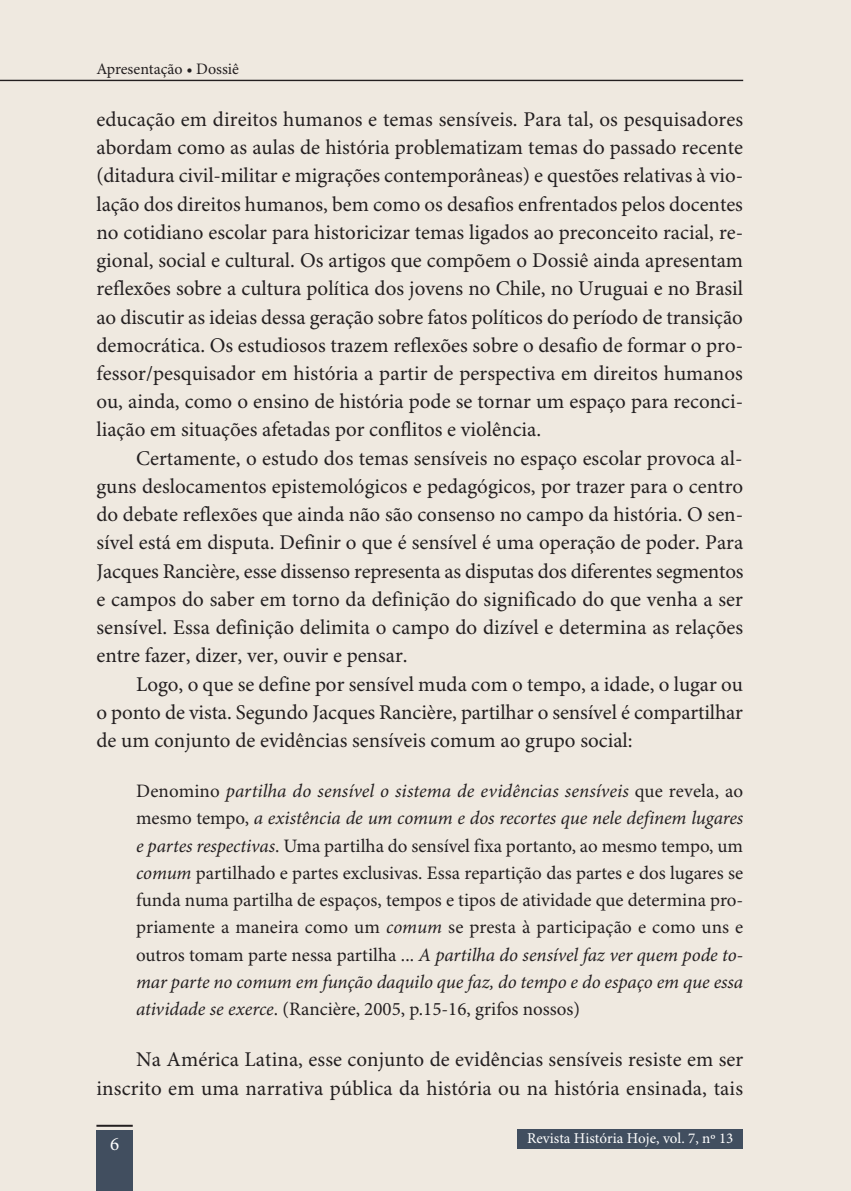
<style>
.page{position:relative;width:851px;height:1191px;background:#fff}
.page>*{position:absolute;margin:0;border:0;box-sizing:border-box;transform-origin:0 0}
.t1{font:21px/28.2px "Minion Pro";letter-spacing:.005em;color:#231f20;text-align:justify}
.t2{font:19px/27.2px "Minion Pro";color:#231f20;text-align:justify}
.t3{font:19px "Minion Pro";color:#fff}
.t4{font:16px "Minion Pro";color:#231f20}
.t5{font:15px "Minion Pro";color:#fff}
.s1{font-style:italic}
</style>
<div class="page">
<div style="left:0;top:0;width:850px;height:1191px;background:#efe9e0"></div>
<hr style="left:96px;top:1124px;width:37px;height:2px;background:#231f20">
<div style="left:96px;top:1130px;width:37px;height:61px;background:#414e5f"></div>
<hr style="left:0;top:80px;width:743px;height:1px;background:#231f20">
<div style="left:517px;top:1129px;width:226px;height:20px;background:#414e5f"></div>
<p class="t4" style="left:96px;top:59px;width:144px">Apresentação • Dossiê</p>
<p class="t1" style="left:96px;top:106px;width:648px">educação em direitos humanos e temas sensíveis. Para tal, os pesquisadores abordam como as aulas de história problematizam temas do passado recente (ditadura civil-militar e migrações contemporâneas) e questões relativas à vio&shy;lação dos direitos humanos, bem como os desafios enfrentados pelos docentes no cotidiano escolar para historicizar temas ligados ao preconceito racial, re&shy;gional, social e cultural. Os artigos que compõem o Dossiê ainda apresentam reflexões sobre a cultura política dos jovens no Chile, no Uruguai e no Brasil ao discutir as ideias dessa geração sobre fatos políticos do período de transição democrática. Os estudiosos trazem reflexões sobre o desafio de formar o pro&shy;fessor/pesquisador em história a partir de perspectiva em direitos humanos ou, ainda, como o ensino de história pode se tornar um espaço para reconci&shy;liação em situações afetadas por conflitos e violência.</p>
<p class="t1" style="left:96px;top:445px;width:648px;text-indent:40px">Certamente, o estudo dos temas sensíveis no espaço escolar provoca al&shy;guns deslocamentos epistemológicos e pedagógicos, por trazer para o centro do debate reflexões que ainda não são consenso no campo da história. O sen&shy;sível está em disputa. Definir o que é sensível é uma operação de poder. Para Jacques Rancière, esse dissenso representa as disputas dos diferentes segmentos e campos do saber em torno da definição do significado do que venha a ser sensível. Essa definição delimita o campo do dizível e determina as relações entre fazer, dizer, ver, ouvir e pensar.</p>
<p class="t1" style="left:96px;top:670px;width:648px;text-indent:40px">Logo, o que se define por sensível muda com o tempo, a idade, o lugar ou o ponto de vista. Segundo Jacques Rancière, partilhar o sensível é compartilhar de um conjunto de evidências sensíveis comum ao grupo social:</p>
<p class="t2" style="left:136px;top:778px;width:608px">Denomino <span class="s1">partilha do sensível o sistema de evidências sensíveis</span> que revela, ao mesmo tempo, <span class="s1">a existência de um comum e dos recortes que nele definem lugares e partes respectivas</span>. Uma partilha do sensível fixa portanto, ao mesmo tempo, um <span class="s1">comum</span> partilhado e partes exclusivas. Essa repartição das partes e dos lugares se funda numa partilha de espaços, tempos e tipos de atividade que determina pro&shy;priamente a maneira como um <span class="s1">comum</span> se presta à participação e como uns e outros tomam parte nessa partilha ... <span class="s1">A partilha do sensível faz ver quem pode to&shy;mar parte no comum em função daquilo que faz, do tempo e do espaço em que essa atividade se exerce</span>. (Rancière, 2005, p.15-16, grifos nossos)</p>
<p class="t1" style="left:96px;top:1046px;width:648px;text-align:right">Na América Latina, esse conjunto de evidências sensíveis resiste em ser inscrito em uma narrativa pública da história ou na história ensinada, tais</p>
<p class="t3" style="left:110px;top:1132px;width:11px">6</p>
<p class="t5" style="left:527px;top:1129px;width:208px">Revista História Hoje, vol. 7, nº 13</p>
<p class="t5" style="left:530px;top:1129px;width:200px">Revista História Hoje, vol. 5, nº 9</p>
</div>
